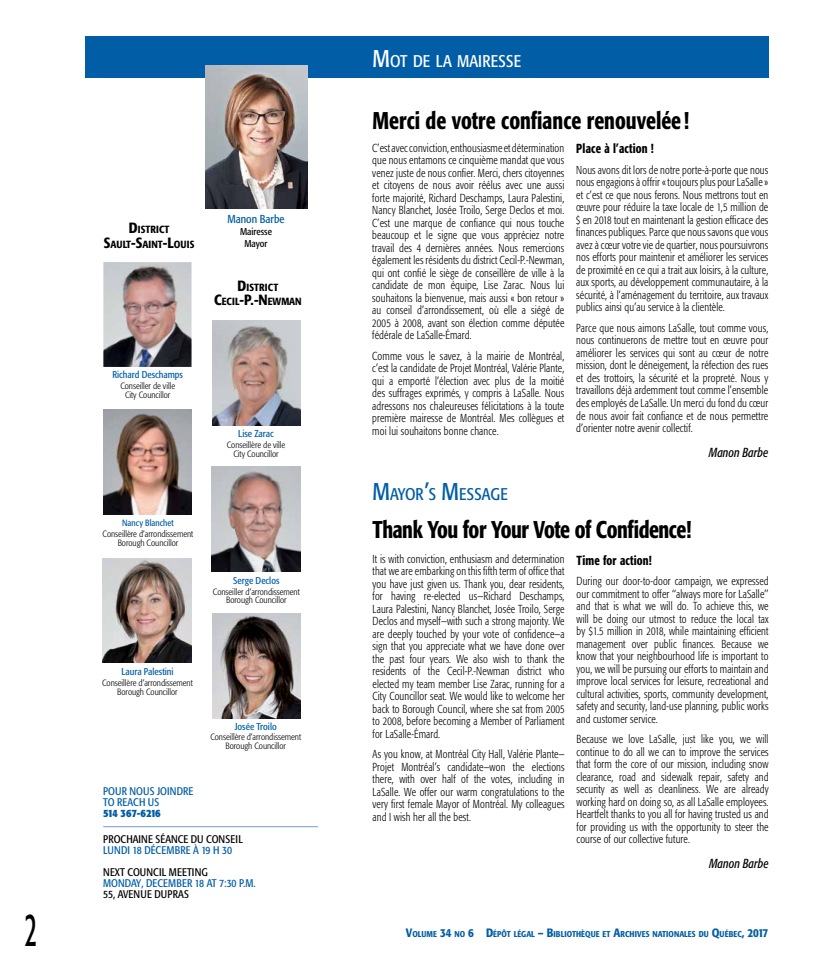
<style>
.page{position:relative;width:819px;height:972px;background:#fff}
.page>*{position:absolute;margin:0;border:0;box-sizing:border-box;transform-origin:0 0}
.t1{font:condensed 48px "Formata";color:#000;scale:.56 1}
.t2{font:500 condensed 24px "Formata";color:#000;scale:.9 1}
.t3{font:500 condensed 24px "Formata";letter-spacing:-.02em;color:#000;scale:.9 1}
.t4{font:condensed 16.8px "Formata";letter-spacing:.02em;color:#fff}
.t5{font:condensed 16.8px "Formata";color:#005da6}
.t6{font:500 condensed 13px "Formata";letter-spacing:.015em;color:#000;scale:.9 1}
.t7{font:italic condensed 13px "Formata";color:#000;scale:.9 1}
.t8{font:300 condensed 11.5px/12.5px "Formata";letter-spacing:.015em;color:#000;text-align:justify;scale:.9 1}
.t9{font:condensed 11.4px "Formata";color:#005da6}
.t10{font:condensed 11px "Formata";color:#005da6}
.t11{font:condensed 11px "Formata";letter-spacing:.01em;color:#000}
.t12{font:700 condensed 11px "Formata";letter-spacing:-.08em;color:#005da6}
.t13{font:500 condensed 10.3px/14.7px "Formata";letter-spacing:.01em;color:#000;text-align:center}
.t14{font:condensed 9.8px "Formata";color:#005da6}
.t15{font:condensed 9.8px/11.8px "Formata";color:#000;text-align:center}
.t16{font:300 condensed 9px/9px "Formata";color:#000;text-align:center}
.t17{font:condensed 9px "Formata";color:#005da6}
.t18{font:500 condensed 8.4px "Formata";letter-spacing:.01em;color:#005da6}
.s1{font-size:14.7px}
.s2{font-size:24px}
.s3{font-size:12px}
</style>
<div class="page">
<div style="left:85px;top:37px;width:683px;height:41px;background:#005da6"></div>
<hr style="left:103px;top:826px;width:215px;height:1px;background:#739dd2">
<img style="left:206px;top:66px;width:101px;height:143px">
<img style="left:103px;top:262px;width:89px;height:105px">
<img style="left:103px;top:558px;width:88px;height:105px">
<img style="left:103px;top:410px;width:89px;height:105px">
<img style="left:212px;top:320px;width:89px;height:105px">
<img style="left:212px;top:613px;width:88px;height:105px">
<img style="left:212px;top:467px;width:88px;height:105px">
<h1 class="t1" style="left:25px;top:901px;width:23px">2</h1>
<p class="t13" style="left:104px;top:222px;width:92px"><span class="s1">D</span>ISTRICT<br><span class="s1">S</span>AULT<span class="s1">-S</span>AINT<span class="s1">-L</span>OUIS</p>
<p class="t9" style="left:227px;top:213px;width:59px">Manon Barbe</p>
<p class="t15" style="left:240px;top:226px;width:34px">Mairesse<br>Mayor</p>
<p class="t13" style="left:214px;top:280px;width:89px"><span class="s1">D</span>ISTRICT<br><span class="s1">C</span>ECIL<span class="s1">-P.-N</span>EWMAN</p>
<p class="t14" style="left:112px;top:369px;width:72px">Richard Deschamps</p>
<p class="t16" style="left:120px;top:382px;width:56px">Conseiller de ville<br>City Councillor</p>
<p class="t14" style="left:238px;top:428px;width:37px">Lise Zarac</p>
<p class="t16" style="left:227px;top:440px;width:60px">Conseillère de ville<br>City Councillor</p>
<p class="t17" style="left:122px;top:518px;width:53px">Nancy Blanchet</p>
<p class="t16" style="left:103px;top:529px;width:92px">Conseillère d’arrondissement<br>Borough Councillor</p>
<p class="t14" style="left:233px;top:575px;width:48px">Serge Declos</p>
<p class="t16" style="left:213px;top:587px;width:88px">Conseiller d’arrondissement<br>Borough Councillor</p>
<p class="t14" style="left:121px;top:666px;width:54px">Laura Palestini</p>
<p class="t16" style="left:102px;top:678px;width:92px">Conseillère d’arrondissement<br>Borough Councillor</p>
<p class="t10" style="left:103px;top:785px;width:13px">Pour</p>
<p class="t10" style="left:130px;top:785px;width:7px">nous</p>
<p class="t10" style="left:157px;top:785px;width:10px">joindre</p>
<p class="t10" style="left:103px;top:796px;width:26px">To Reach</p>
<p class="t10" style="left:148px;top:796px;width:12px">Us</p>
<p class="t12" style="left:103px;top:807px;width:59px">514 367-6216</p>
<p class="t14" style="left:235px;top:720px;width:44px">Josée Troilo</p>
<p class="t16" style="left:210px;top:733px;width:92px">Conseillère d’arrondissement<br>Borough Councillor</p>
<p class="t11" style="left:103px;top:833px;width:141px">PROCHAINE SÉANCE DU CONSEIL</p>
<p class="t10" style="left:103px;top:844px;width:11px">Lundi</p>
<p class="t10" style="left:133px;top:844px;width:101px">18 DÉCEMBRE à 19 h 30</p>
<p class="t11" style="left:103px;top:866px;width:106px">NEXT COUNCIL MEETING</p>
<p class="t10" style="left:103px;top:877px;width:16px">Monda</p>
<p class="t10" style="left:136px;top:877px;width:121px">y, DECEMBER 18 at 7:30 p.m.</p>
<p class="t11" style="left:103px;top:888px;width:87px">55, AVENUE DUPRAS</p>
<h3 class="t4" style="left:373px;top:51px;width:150px"><span class="s2">M</span>OT DE LA MAIRESSE</h3>
<h2 class="t2" style="left:373px;top:106px;width:353px">Merci de votre confiance renouvelée !</h2>
<p class="t8" style="left:372px;top:141px;width:215px">C’est avec conviction, enthousiasme et détermination que nous entamons ce cinquième mandat que vous venez juste de nous confier. Merci, chers citoyennes et citoyens de nous avoir réélus avec une aussi forte majorité, Richard Deschamps, Laura Palestini, Nancy Blanchet, Josée Troilo, Serge Declos et moi.<br>C’est une marque de confiance qui nous touche beaucoup et le signe que vous appréciez notre travail des 4 dernières années. Nous remercions également les résidents du district Cecil-P.-Newman, qui ont confié le siège de conseillère de ville à la candidate de mon équipe, Lise Zarac. Nous lui souhaitons la bienvenue, mais aussi « bon retour » au conseil d’arrondissement, où elle a siégé de 2005 à 2008, avant son élection comme députée fédérale de LaSalle-Émard.</p>
<p class="t8" style="left:372px;top:350px;width:215px">Comme vous le savez, à la mairie de Montréal, c’est la candidate de Projet Montréal, Valérie Plante, qui a emporté l’élection avec plus de la moitié des suffrages exprimés, y compris à LaSalle. Nous adressons nos chaleureuses félicitations à la toute première mairesse de Montréal. Mes collègues et moi lui souhaitons bonne chance.</p>
<h3 class="t5" style="left:373px;top:484px;width:137px"><span class="s2">M</span>AYOR<span class="s2">’</span>S <span class="s2">M</span>ESSAGE</h3>
<p class="t6" style="left:576px;top:141px;width:88px">Place à l’action !</p>
<p class="t8" style="left:576px;top:164px;width:215px">Nous avons dit lors de notre porte-à-porte que nous nous engagions à offrir « toujours plus pour LaSalle » et c’est ce que nous ferons. Nous mettrons tout en œuvre pour réduire la taxe locale de 1,5 million de $ en 2018 tout en maintenant la gestion efficace des finances publiques. Parce que nous savons que vous avez à cœur votre vie de quartier, nous poursuivrons nos efforts pour maintenir et améliorer les services de proximité en ce qui a trait aux loisirs, à la culture, aux sports, au développement communautaire, à la sécurité, à l’aménagement du territoire, aux travaux publics ainsi qu’au service à la clientèle.</p>
<p class="t8" style="left:576px;top:322px;width:215px">Parce que nous aimons LaSalle, tout comme vous, nous continuerons de mettre tout en œuvre pour améliorer les services qui sont au cœur de notre mission, dont le déneigement, la réfection des rues et des trottoirs, la sécurité et la propreté. Nous y travaillons déjà ardemment tout comme l’ensemble des employés de LaSalle. Un merci du fond du cœur de nous avoir fait confiance et de nous permettre d’orienter notre avenir collectif.</p>
<p class="t7" style="left:709px;top:445px;width:68px">Manon Barbe</p>
<h2 class="t3" style="left:373px;top:515px;width:356px">Thank You for Your Vote of Confidence!</h2>
<p class="t8" style="left:373px;top:553px;width:215px">It is with conviction, enthusiasm and determination that we are embarking on this fifth term of office that you have just given us. Thank you, dear residents, for having re-elected us—Richard Deschamps, Laura Palestini, Nancy Blanchet, Josée Troilo, Serge Declos and myself—with such a strong majority. We are deeply touched by your vote of confidence—a sign that you appreciate what we have done over the past four years. We also wish to thank the residents of the Cecil-P.-Newman district who elected my team member Lise Zarac, running for a City Councillor seat. We would like to welcome her back to Borough Council, where she sat from 2005 to 2008, before becoming a Member of Parliament for LaSalle-Émard.</p>
<p class="t8" style="left:373px;top:748px;width:215px">As you know, at Montréal City Hall, Valérie Plante— Projet Montréal’s candidate—won the elections there, with over half of the votes, including in LaSalle. We offer our warm congratulations to the very first female Mayor of Montréal. My colleagues and I wish her all the best.</p>
<p class="t6" style="left:577px;top:552px;width:85px">Time for action!</p>
<p class="t8" style="left:577px;top:575px;width:215px">During our door-to-door campaign, we expressed our commitment to offer ‘‘always more for LaSalle’’ and that is what we will do. To achieve this, we will be doing our utmost to reduce the local tax by $1.5 million in 2018, while maintaining efficient management over public finances. Because we know that your neighbourhood life is important to you, we will be pursuing our efforts to maintain and improve local services for leisure, recreational and cultural activities, sports, community development, safety and security, land-use planning, public works and customer service.</p>
<p class="t8" style="left:577px;top:733px;width:215px">Because we love LaSalle, just like you, we will continue to do all we can to improve the services that form the core of our mission, including snow clearance, road and sidewalk repair, safety and security as well as cleanliness. We are already working hard on doing so, as all LaSalle employees.<br>Heartfelt thanks to you all for having trusted us and for providing us with the opportunity to steer the course of our collective future.</p>
<p class="t7" style="left:709px;top:856px;width:68px">Manon Barbe</p>
<p class="t18" style="left:406px;top:929px;width:364px"><span class="s3">V</span>OLUME <span class="s3">34</span> NO <span class="s3">6 D</span>ÉPÔT LÉGAL <span class="s3">– B</span>IBLIOTHÈQUE ET <span class="s3">A</span>RCHIVES NATIONALES DU <span class="s3">Q</span>UÉBEC<span class="s3">, 2017</span></p>
</div>
